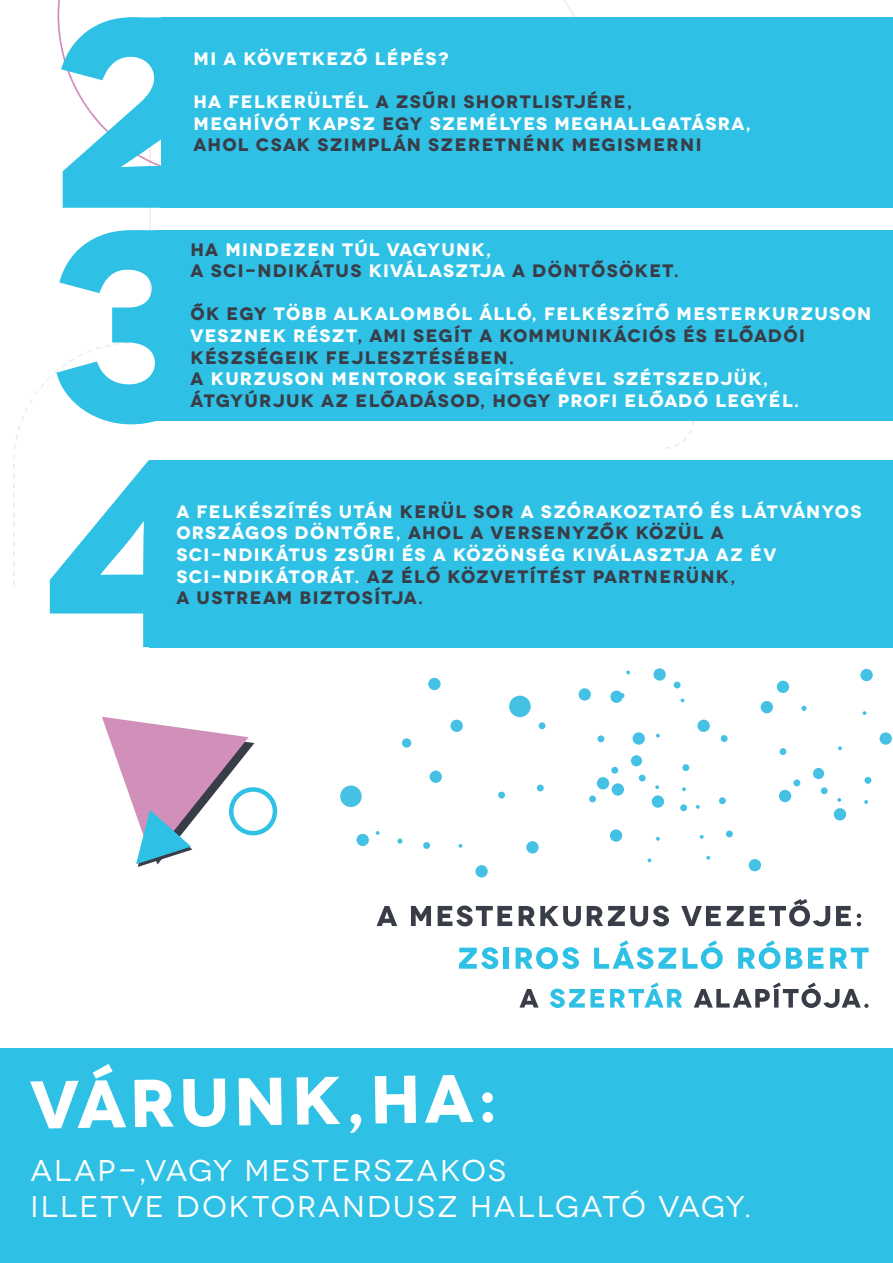
<style>
.page{position:relative;width:893px;height:1263px;background:#fff}
.page>*{position:absolute;margin:0;border:0;box-sizing:border-box;transform-origin:0 0}
.t1{font:700 266.7px "Novecentowide";color:#2ec1e5}
.t2{font:700 67.5px "Novecentowide";color:#fff}
.t3{font:30px/36px "Novecentowide";letter-spacing:.065em;color:#fff}
.t4{font:700 18px/21.6px "Novecentowide";letter-spacing:.075em;color:#fff}
.t5{font:700 18px/21.6px "Novecentowide";letter-spacing:.075em;color:#393d48}
.s1{color:#fff}
.s2{color:#393d48}
</style>
<div class="page">
<div style="left:156px;top:230px;width:737px;height:191px;background:#2ec1e5"></div>
<div style="left:162px;top:17px;width:731px;height:191px;background:#2ec1e5"></div>
<svg style="left:58px;top:0;width:636px;height:449px"></svg>
<div style="left:475px;top:865px;width:13px;height:12px;background:#44c1e4;border-radius:50%"></div>
<div style="left:357px;top:834px;width:12px;height:12px;background:#44c1e4;border-radius:50%"></div>
<svg style="left:397px;top:838px;width:5px;height:6px"></svg>
<svg style="left:459px;top:844px;width:3px;height:4px"></svg>
<div style="left:340px;top:785px;width:22px;height:22px;background:#44c1e4;border-radius:50%"></div>
<div style="left:697px;top:720px;width:13px;height:12px;background:#44c1e4;border-radius:50%"></div>
<div style="left:610px;top:829px;width:12px;height:13px;background:#44c1e4;border-radius:50%"></div>
<div style="left:526px;top:841px;width:13px;height:12px;background:#44c1e4;border-radius:50%"></div>
<div style="left:430px;top:771px;width:12px;height:12px;background:#44c1e4;border-radius:50%"></div>
<div style="left:450px;top:720px;width:13px;height:12px;background:#44c1e4;border-radius:50%"></div>
<div style="left:428px;top:678px;width:13px;height:12px;background:#44c1e4;border-radius:50%"></div>
<div style="left:579px;top:688px;width:12px;height:12px;background:#44c1e4;border-radius:50%"></div>
<div style="left:652px;top:795px;width:12px;height:13px;background:#44c1e4;border-radius:50%"></div>
<div style="left:597px;top:777px;width:12px;height:12px;background:#44c1e4;border-radius:50%"></div>
<svg style="left:706px;top:856px;width:4px;height:4px"></svg>
<svg style="left:696px;top:805px;width:4px;height:4px"></svg>
<svg style="left:700px;top:835px;width:4px;height:4px"></svg>
<svg style="left:647px;top:858px;width:4px;height:4px"></svg>
<svg style="left:376px;top:831px;width:4px;height:4px"></svg>
<svg style="left:656px;top:837px;width:4px;height:4px"></svg>
<svg style="left:682px;top:787px;width:4px;height:4px"></svg>
<svg style="left:655px;top:785px;width:4px;height:4px"></svg>
<svg style="left:656px;top:734px;width:4px;height:3px"></svg>
<div style="left:498px;top:792px;width:7px;height:6px;background:#44c1e4;border-radius:50%"></div>
<div style="left:631px;top:755px;width:11px;height:11px;background:#44c1e4;border-radius:50%"></div>
<div style="left:597px;top:735px;width:7px;height:7px;background:#44c1e4;border-radius:50%"></div>
<svg style="left:681px;top:698px;width:3px;height:4px"></svg>
<div style="left:682px;top:764px;width:7px;height:7px;background:#44c1e4;border-radius:50%"></div>
<div style="left:639px;top:775px;width:7px;height:6px;background:#44c1e4;border-radius:50%"></div>
<div style="left:589px;top:795px;width:7px;height:7px;background:#44c1e4;border-radius:50%"></div>
<div style="left:611px;top:767px;width:7px;height:7px;background:#44c1e4;border-radius:50%"></div>
<div style="left:539px;top:722px;width:6px;height:7px;background:#44c1e4;border-radius:50%"></div>
<div style="left:537px;top:785px;width:7px;height:6px;background:#44c1e4;border-radius:50%"></div>
<div style="left:423px;top:842px;width:7px;height:7px;background:#44c1e4;border-radius:50%"></div>
<div style="left:509px;top:696px;width:22px;height:21px;background:#44c1e4;border-radius:50%"></div>
<div style="left:749px;top:859px;width:12px;height:12px;background:#44c1e4;border-radius:50%"></div>
<div style="left:879px;top:732px;width:13px;height:13px;background:#44c1e4;border-radius:50%"></div>
<div style="left:860px;top:669px;width:13px;height:12px;background:#44c1e4;border-radius:50%"></div>
<div style="left:777px;top:681px;width:12px;height:12px;background:#44c1e4;border-radius:50%"></div>
<div style="left:612px;top:783px;width:12px;height:13px;background:#44c1e4;border-radius:50%"></div>
<div style="left:633px;top:732px;width:12px;height:13px;background:#44c1e4;border-radius:50%"></div>
<div style="left:610px;top:690px;width:13px;height:13px;background:#44c1e4;border-radius:50%"></div>
<div style="left:653px;top:668px;width:13px;height:13px;background:#44c1e4;border-radius:50%"></div>
<div style="left:761px;top:701px;width:12px;height:12px;background:#44c1e4;border-radius:50%"></div>
<div style="left:834px;top:808px;width:12px;height:12px;background:#44c1e4;border-radius:50%"></div>
<div style="left:779px;top:790px;width:12px;height:12px;background:#44c1e4;border-radius:50%"></div>
<svg style="left:626px;top:670px;width:4px;height:4px"></svg>
<svg style="left:864px;top:800px;width:4px;height:4px"></svg>
<svg style="left:837px;top:798px;width:4px;height:4px"></svg>
<svg style="left:838px;top:746px;width:4px;height:4px"></svg>
<div style="left:680px;top:804px;width:7px;height:7px;background:#44c1e4;border-radius:50%"></div>
<div style="left:813px;top:768px;width:11px;height:11px;background:#44c1e4;border-radius:50%"></div>
<svg style="left:801px;top:706px;width:6px;height:5px"></svg>
<div style="left:779px;top:748px;width:7px;height:7px;background:#44c1e4;border-radius:50%"></div>
<svg style="left:863px;top:711px;width:3px;height:4px"></svg>
<div style="left:864px;top:777px;width:7px;height:7px;background:#44c1e4;border-radius:50%"></div>
<div style="left:821px;top:787px;width:7px;height:7px;background:#44c1e4;border-radius:50%"></div>
<div style="left:793px;top:779px;width:7px;height:7px;background:#44c1e4;border-radius:50%"></div>
<div style="left:721px;top:735px;width:7px;height:7px;background:#44c1e4;border-radius:50%"></div>
<div style="left:719px;top:797px;width:7px;height:7px;background:#44c1e4;border-radius:50%"></div>
<div style="left:674px;top:681px;width:7px;height:7px;background:#44c1e4;border-radius:50%"></div>
<div style="left:726px;top:830px;width:7px;height:7px;background:#44c1e4;border-radius:50%"></div>
<div style="left:402px;top:738px;width:9px;height:10px;background:#44c1e4;border-radius:50%"></div>
<svg style="left:231px;top:789px;width:44px;height:44px"></svg>
<div style="left:229px;top:787px;width:49px;height:49px;border:4px solid #2ec1e5;border-radius:50%"></div>
<svg style="left:102px;top:717px;width:152px;height:150px"></svg>
<div style="left:149px;top:460px;width:744px;height:187px;background:#2ec1e5"></div>
<svg style="left:377px;top:906px;width:20px;height:20px"></svg>
<svg style="left:411px;top:906px;width:20px;height:20px"></svg>
<svg style="left:438px;top:905px;width:74px;height:21px"></svg>
<svg style="left:519px;top:906px;width:62px;height:20px"></svg>
<svg style="left:587px;top:905px;width:82px;height:21px"></svg>
<svg style="left:681px;top:906px;width:40px;height:20px"></svg>
<svg style="left:727px;top:906px;width:17px;height:20px"></svg>
<svg style="left:750px;top:899px;width:80px;height:27px"></svg>
<svg style="left:836px;top:906px;width:15px;height:20px"></svg>
<svg style="left:857px;top:913px;width:4px;height:13px"></svg>
<svg style="left:459px;top:947px;width:39px;height:22px"></svg>
<div style="left:504px;top:948px;width:5px;height:21px;background:#2ec1e5"></div>
<svg style="left:516px;top:947px;width:63px;height:22px"></svg>
<svg style="left:594px;top:940px;width:82px;height:29px"></svg>
<svg style="left:683px;top:940px;width:40px;height:29px"></svg>
<svg style="left:738px;top:940px;width:42px;height:29px"></svg>
<svg style="left:786px;top:948px;width:16px;height:21px"></svg>
<svg style="left:808px;top:948px;width:15px;height:21px"></svg>
<svg style="left:830px;top:948px;width:39px;height:21px"></svg>
<svg style="left:519px;top:989px;width:20px;height:18px"></svg>
<svg style="left:550px;top:988px;width:54px;height:20px"></svg>
<svg style="left:610px;top:982px;width:72px;height:25px"></svg>
<svg style="left:694px;top:982px;width:174px;height:26px"></svg>
<div style="left:0;top:1048px;width:893px;height:215px;background:#2ec1e5"></div>
<h1 class="t1" style="left:47px;top:-53px;width:165px">2</h1>
<p class="t4" style="left:194px;top:48px;width:256px">MI A KÖVETKEZŐ LÉPÉS?</p>
<p class="t5" style="left:194px;top:91px;width:559px"><span class="s1">HA FELKERÜLTÉL</span> A ZSŰRI SHORTLISTJÉRE,<br><span class="s1">MEGHÍVÓT KAPSZ</span> EGY <span class="s1">SZEMÉLYES MEGHALLGATÁSRA,<br></span>AHOL CSAK SZIMPLÁN SZERETNÉNK MEGISMERNI</p>
<h1 class="t1" style="left:47px;top:160px;width:165px">3</h1>
<p class="t4" style="left:191px;top:239px;width:490px"><span class="s2">HA</span> MINDEZEN TÚL VAGYUNK,<br><span class="s2">A SCI-NDIKÁTUS</span> KIVÁLASZTJA <span class="s2">A DÖNTŐSÖKET.</span></p>
<p class="t4" style="left:191px;top:303px;width:682px"><span class="s2">ŐK EGY</span> TÖBB ALKALOMBÓL ÁLLÓ, FELKÉSZÍTŐ MESTERKURZUSON VESZNEK RÉSZT<span class="s2">, AMI SEGÍT A KOMMUNIKÁCIÓS ÉS ELŐADÓI KÉSZSÉGEIK FEJLESZTÉSÉBEN.<br>A</span> KURZUSON MENTOROK SEGÍTSÉGÉVEL SZÉTSZEDJÜK, <span class="s2">ÁTGYÚRJUK AZ ELŐADÁSOD, HOGY</span> PROFI ELŐADÓ LEGYÉL.</p>
<h1 class="t1" style="left:40px;top:386px;width:177px">4</h1>
<p class="t4" style="left:176px;top:501px;width:686px">A FELKÉSZÍTÉS UTÁN <span class="s2">KERÜL SOR</span> A SZÓRAKOZTATÓ ÉS LÁTVÁNYOS ORSZÁGOS DÖNTŐRE, <span class="s2">AHOL A VERSENYZŐK KÖZÜL A </span>SCI-NDIKÁTUS ZSŰRI ÉS A KÖZÖNSÉG KIVÁLASZTJA AZ ÉV SCI-NDIKÁTORÁT. <span class="s2">AZ ÉLŐ KÖZVETÍTÉST PARTNERÜNK,<br>A USTREAM BIZTOSÍTJA.</span></p>
<h2 class="t2" style="left:30px;top:1063px;width:468px;rotate:-1deg">VÁRUNK,HA:</h2>
<h3 class="t3" style="left:31px;top:1153px;width:722px">ALAP-,VAGY MESTERSZAKOS<br>ILLETVE DOKTORANDUSZ HALLGATÓ VAGY.</h3>
</div>
